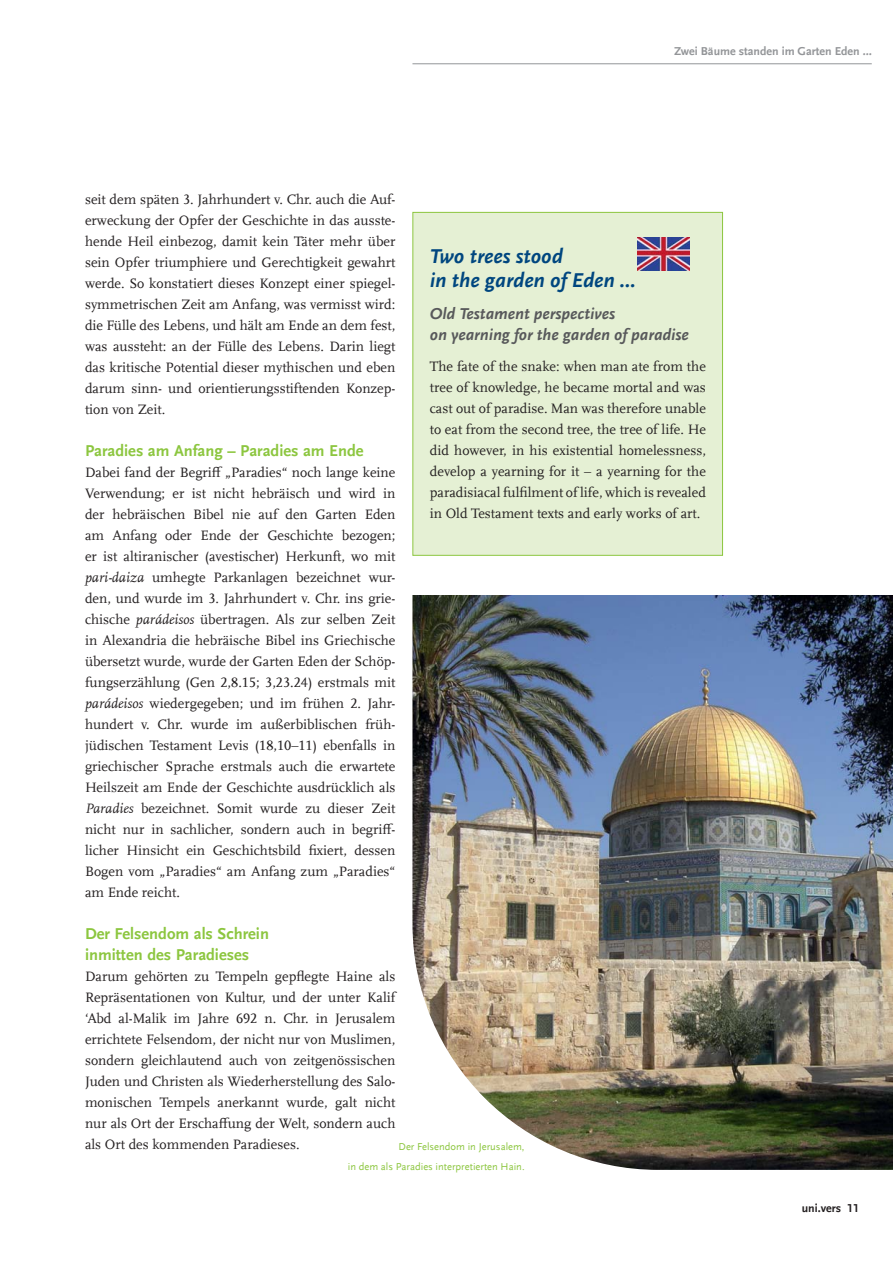
<style>
.page{position:relative;width:893px;height:1263px;background:#fff}
.page>*{position:absolute;margin:0;border:0;box-sizing:border-box;transform-origin:0 0}
.t1{font:italic 700 21px/24px "UB Scala Sans";color:#00467f}
.t2{font:700 16.5px/21px "UB Scala Sans";color:#8cc63f}
.t3{font:italic 700 16.5px/21px "UB Scala Sans";color:#58595b}
.t4{font:14.25px/21px "UB Scala";color:#231f20;text-align:justify}
.t5{font:700 12px "UB Scala Sans";color:#939598}
.t6{font:700 12px "UB Scala Sans";color:#231f20}
.t7{font:10.5px/19.5px "UB Scala Sans";color:#8cc63f;text-align:right}
.s1{font-style:italic}
</style>
<div class="page">
<hr style="left:412px;top:63px;width:460px;height:1px;background:#939598">
<img style="left:412px;top:595px;width:481px;height:575px">
<div style="left:413px;top:212px;width:309px;height:343px;background:#e5f0d4"></div>
<div style="left:412px;top:212px;width:311px;height:344px;border:1px solid #8cc63f"></div>
<img style="left:638px;top:238px;width:51px;height:32px">
<p class="t5" style="left:674px;top:46px;width:199px">Zwei Bäume standen im Garten Eden …</p>
<p class="t4" style="left:85px;top:190px;width:312px">seit dem späten 3. Jahrhundert v. Chr. auch die Auf&shy;erweckung der Opfer der Geschichte in das ausste&shy;hende Heil einbezog, damit kein Täter mehr über sein Opfer triumphiere und Gerechtigkeit gewahrt werde. So konstatiert dieses Konzept einer spiegel&shy;symmetrischen Zeit am Anfang, was vermisst wird: die Fülle des Lebens, und hält am Ende an dem fest, was aussteht: an der Fülle des Lebens. Darin liegt das kritische Potential dieser mythischen und eben darum sinn- und orientierungsstiftenden Konzep&shy;tion von Zeit.</p>
<p class="t2" style="left:85px;top:442px;width:280px">Paradies am Anfang – Paradies am Ende</p>
<p class="t4" style="left:85px;top:463px;width:312px">Dabei fand der Begriff „Paradies“ noch lange keine Verwendung; er ist nicht hebräisch und wird in der hebräischen Bibel nie auf den Garten Eden am Anfang oder Ende der Geschichte bezogen; er ist altiranischer (avestischer) Herkunft, wo mit <span class="s1">pari-daiza</span> umhegte Parkanlagen bezeichnet wur&shy;den, und wurde im 3. Jahrhundert v. Chr. ins grie&shy;chische <span class="s1">parádeisos</span> übertragen. Als zur selben Zeit in Alexandria die hebräische Bibel ins Griechische übersetzt wurde, wurde der Garten Eden der Schöp&shy;fungserzählung (Gen 2,8.15; 3,23.24) erstmals mit <span class="s1">parádeisos</span> wiedergegeben; und im frühen 2. Jahr&shy;hundert v. Chr. wurde im außerbiblischen früh&shy;jüdischen Testament Levis (18,10–11) ebenfalls in griechischer Sprache erstmals auch die erwartete Heilszeit am Ende der Geschichte ausdrücklich als <span class="s1">Paradies</span> bezeichnet. Somit wurde zu dieser Zeit nicht nur in sachlicher, sondern auch in begriff&shy;licher Hinsicht ein Geschichtsbild fixiert, dessen Bogen vom „Paradies“ am Anfang zum „Paradies“ am Ende reicht.</p>
<p class="t2" style="left:85px;top:925px;width:185px">Der Felsendom als Schrein inmitten des Paradieses</p>
<p class="t4" style="left:85px;top:967px;width:312px">Darum gehörten zu Tempeln gepflegte Haine als Repräsentationen von Kultur, und der unter Kalif ‘Abd al-Malik im Jahre 692 n. Chr. in Jerusalem errichtete Felsendom, der nicht nur von Muslimen, sondern gleichlautend auch von zeitgenössischen Juden und Christen als Wiederherstellung des Salo&shy;monischen Tempels anerkannt wurde, galt nicht nur als Ort der Erschaffung der Welt, sondern auch als Ort des kommenden Paradieses.</p>
<h1 class="t1" style="left:430px;top:246px;width:208px">Two trees stood<br>in the garden of Eden …</h1>
<p class="t3" style="left:430px;top:304px;width:260px">Old Testament perspectives<br>on yearning for the garden of paradise</p>
<p class="t4" style="left:430px;top:357px;width:278px">The fate of the snake: when man ate from the tree of knowledge, he became mortal and was cast out of paradise. Man was therefore unable to eat from the second tree, the tree of life. He did however, in his existential homelessness, develop a yearning for it – a yearning for the paradisiacal fulfilment of life, which is revealed in Old Testament texts and early works of art.</p>
<p class="t7" style="left:348px;top:1138px;width:178px">Der Felsendom in Jerusalem,<br>in dem als Paradies interpretierten Hain.</p>
<p class="t6" style="left:802px;top:1203px;width:59px">uni.vers 11</p>
</div>
